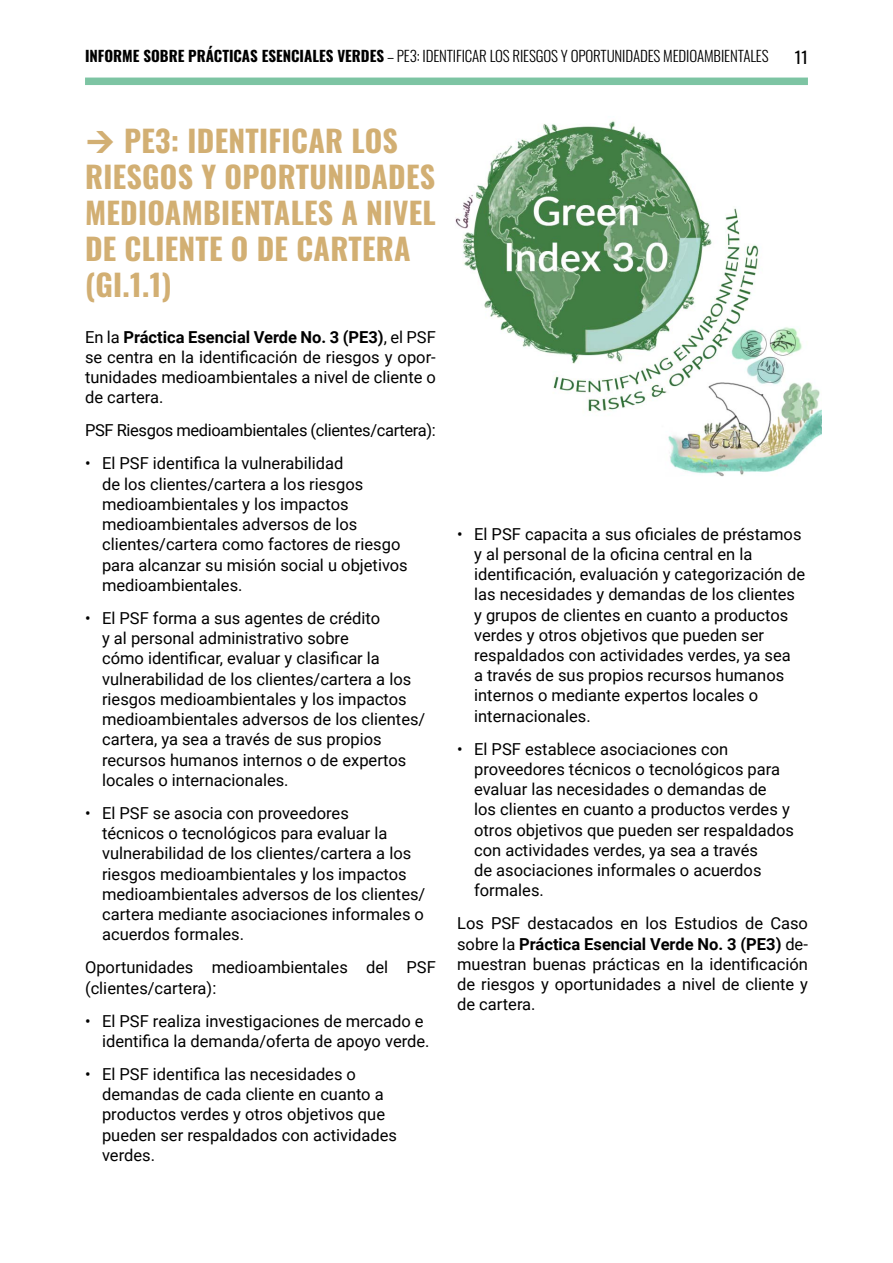
<style>
.page{position:relative;width:893px;height:1263px;background:#fff}
.page>*{position:absolute;margin:0;border:0;box-sizing:border-box;transform-origin:0 0}
.t1{font:700 30px/36px "Oswald";letter-spacing:.01em;color:#d2af73}
.t2{font:16.5px/20.2px "Roboto";color:#000}
.t3{font:16.5px "Roboto";letter-spacing:-.02em;color:#000}
.t4{font:16.5px "Oswald";color:#000}
.t5{font:300 15px "Oswald";letter-spacing:-.01em;color:#000}
.s1{font-weight:700}
</style>
<div class="page">
<div style="left:85px;top:78px;width:723px;height:7px;background:#7dc4a3"></div>
<img style="left:455px;top:120px;width:366px;height:357px">
<p class="t5" style="left:85px;top:43px;width:685px"><span class="s1">INFORME SOBRE PRÁCTICAS ESENCIALES VERDES</span> – PE3: IDENTIFICAR LOS RIESGOS Y OPORTUNIDADES MEDIOAMBIENTALES</p>
<p class="t4" style="left:795px;top:42px;width:15px">11</p>
<h1 class="t1" style="left:85px;top:120px;width:352px;text-indent:39px">PE3: IDENTIFICAR LOS<br>RIESGOS Y OPORTUNIDADES<br>MEDIOAMBIENTALES A NIVEL<br>DE CLIENTE O DE CARTERA (GI.1.1)</h1>
<p class="t2" style="left:85px;top:326px;width:352px;text-align:justify">En la <span class="s1">Práctica Esencial Verde No. 3 (PE3)</span>, el PSF se centra en la identificación de riesgos y opor&shy;tunidades medioambientales a nivel de cliente o de cartera.</p>
<p class="t3" style="left:85px;top:419px;width:352px">PSF Riesgos medioambientales (clientes/cartera):</p>
<p class="t2" style="left:102px;top:453px;width:307px;text-indent:-17px">• El PSF identifica la vulnerabilidad<br>de los clientes/cartera a los riesgos medioambientales y los impactos medioambientales adversos de los clientes/cartera como factores de riesgo para alcanzar su misión social u objetivos medioambientales.</p>
<p class="t2" style="left:102px;top:607px;width:325px;text-indent:-17px">• El PSF forma a sus agentes de crédito<br>y al personal administrativo sobre<br>cómo identificar, evaluar y clasificar la vulnerabilidad de los clientes/cartera a los riesgos medioambientales y los impactos medioambientales adversos de los clientes/ cartera, ya sea a través de sus propios recursos humanos internos o de expertos locales o internacionales.</p>
<p class="t2" style="left:102px;top:802px;width:325px;text-indent:-17px">• El PSF se asocia con proveedores<br>técnicos o tecnológicos para evaluar la vulnerabilidad de los clientes/cartera a los riesgos medioambientales y los impactos medioambientales adversos de los clientes/ cartera mediante asociaciones informales o acuerdos formales.</p>
<p class="t2" style="left:85px;top:957px;width:352px">Oportunidades medioambientales del PSF (clientes/cartera):</p>
<p class="t2" style="left:102px;top:1010px;width:329px;text-indent:-17px">• El PSF realiza investigaciones de mercado e identifica la demanda/oferta de apoyo verde.</p>
<p class="t2" style="left:102px;top:1063px;width:296px;text-indent:-17px">• El PSF identifica las necesidades o demandas de cada cliente en cuanto a productos verdes y otros objetivos que pueden ser respaldados con actividades verdes.</p>
<p class="t2" style="left:474px;top:523px;width:332px;text-indent:-17px">• El PSF capacita a sus oficiales de préstamos y al personal de la oficina central en la identificación, evaluación y categorización de las necesidades y demandas de los clientes y grupos de clientes en cuanto a productos verdes y otros objetivos que pueden ser respaldados con actividades verdes, ya sea<br>a través de sus propios recursos humanos internos o mediante expertos locales o internacionales.</p>
<p class="t2" style="left:474px;top:738px;width:321px;text-indent:-17px">• El PSF establece asociaciones con proveedores técnicos o tecnológicos para evaluar las necesidades o demandas de<br>los clientes en cuanto a productos verdes y otros objetivos que pueden ser respaldados con actividades verdes, ya sea a través<br>de asociaciones informales o acuerdos formales.</p>
<p class="t2" style="left:457px;top:913px;width:352px;text-align:justify">Los PSF destacados en los Estudios de Caso sobre la <span class="s1">Práctica Esencial Verde No. 3 (PE3)</span> de&shy;muestran buenas prácticas en la identificación de riesgos y oportunidades a nivel de cliente y de cartera.</p>
</div>
